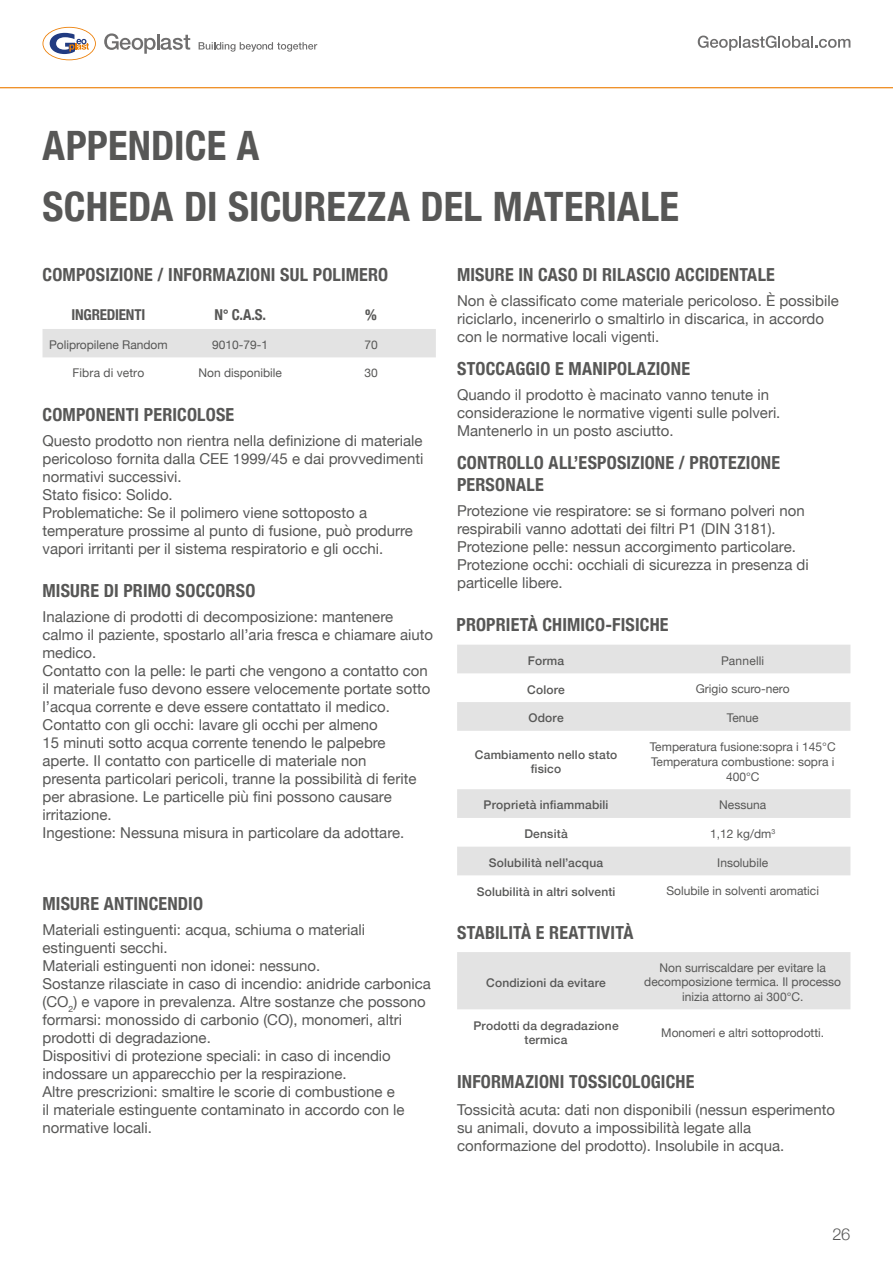
<style>
.page{position:relative;width:893px;height:1263px;background:#fff}
.page>*{position:absolute;margin:0;border:0;box-sizing:border-box;transform-origin:0 0}
.t1{font:700 condensed 40.5px/61.5px "Helvetica Neue";letter-spacing:.005em;color:#575756}
.t2{font:700 condensed 18px/21.6px "Helvetica Neue";letter-spacing:.01em;color:#575756}
.t3{font:300 16.5px "Helvetica Neue";color:#575756}
.t4{font:15px/18px "Helvetica Neue";color:#575756}
.t5{font:700 condensed 15px "Helvetica Neue";letter-spacing:-.015em;color:#575756}
.t6{font:12px/15px "Helvetica Neue";color:#575756;text-align:center}
.t7{font:500 12px/14.4px "Helvetica Neue";letter-spacing:.015em;color:#575756;text-align:center}
</style>
<div class="page">
<hr style="left:0;top:87px;width:893px;height:1px;background:#ec7c01">
<svg style="left:43px;top:27px;width:53px;height:33px"></svg>
<svg style="left:104px;top:33px;width:86px;height:21px"></svg>
<svg style="left:199px;top:42px;width:118px;height:10px"></svg>
<svg style="left:698px;top:36px;width:152px;height:15px"></svg>
<div style="left:43px;top:329px;width:393px;height:28px;background:#e3e3e3"></div>
<svg style="left:457px;top:645px;width:393px;height:230px"></svg>
<div style="left:457px;top:952px;width:393px;height:57px;background:#e3e3e3"></div>
<h1 class="t1" style="left:43px;top:112px;width:638px">APPENDICE A<br>SCHEDA DI SICUREZZA DEL MATERIALE</h1>
<p class="t2" style="left:43px;top:262px;width:347px">COMPOSIZIONE / INFORMAZIONI SUL POLIMERO</p>
<p class="t5" style="left:72px;top:303px;width:75px">INGREDIENTI</p>
<p class="t5" style="left:214px;top:303px;width:53px">N° C.A.S.</p>
<p class="t5" style="left:365px;top:303px;width:13px">%</p>
<p class="t6" style="left:49px;top:338px;width:120px">Polipropilene Random</p>
<p class="t6" style="left:212px;top:338px;width:58px">9010-79-1</p>
<p class="t6" style="left:364px;top:338px;width:15px">70</p>
<p class="t6" style="left:73px;top:366px;width:73px">Fibra di vetro</p>
<p class="t6" style="left:198px;top:366px;width:85px">Non disponibile</p>
<p class="t6" style="left:364px;top:366px;width:15px">30</p>
<p class="t2" style="left:43px;top:402px;width:193px">COMPONENTI PERICOLOSE</p>
<p class="t4" style="left:43px;top:432px;width:382px">Questo prodotto non rientra nella definizione di materiale pericoloso fornita dalla CEE 1999/45 e dai provvedimenti normativi successivi.<br>Stato fisico: Solido.<br>Problematiche: Se il polimero viene sottoposto a temperature prossime al punto di fusione, può produrre vapori irritanti per il sistema respiratorio e gli occhi.</p>
<p class="t2" style="left:43px;top:579px;width:214px">MISURE DI PRIMO SOCCORSO</p>
<p class="t4" style="left:43px;top:609px;width:392px">Inalazione di prodotti di decomposizione: mantenere calmo il paziente, spostarlo all’aria fresca e chiamare aiuto medico.<br>Contatto con la pelle: le parti che vengono a contatto con il materiale fuso devono essere velocemente portate sotto l’acqua corrente e deve essere contattato il medico.<br>Contatto con gli occhi: lavare gli occhi per almeno<br>15 minuti sotto acqua corrente tenendo le palpebre aperte. Il contatto con particelle di materiale non<br>presenta particolari pericoli, tranne la possibilità di ferite per abrasione. Le particelle più fini possono causare irritazione.<br>Ingestione: Nessuna misura in particolare da adottare.</p>
<p class="t2" style="left:43px;top:892px;width:162px">MISURE ANTINCENDIO</p>
<p class="t4" style="left:43px;top:922px;width:390px">Materiali estinguenti: acqua, schiuma o materiali estinguenti secchi.<br>Materiali estinguenti non idonei: nessuno.<br>Sostanze rilasciate in caso di incendio: anidride carbonica (CO<sub>2</sub>) e vapore in prevalenza. Altre sostanze che possono formarsi: monossido di carbonio (CO), monomeri, altri prodotti di degradazione.<br>Dispositivi di protezione speciali: in caso di incendio indossare un apparecchio per la respirazione.<br>Altre prescrizioni: smaltire le scorie di combustione e<br>il materiale estinguente contaminato in accordo con le normative locali.</p>
<p class="t2" style="left:457px;top:262px;width:319px">MISURE IN CASO DI RILASCIO ACCIDENTALE</p>
<p class="t4" style="left:457px;top:292px;width:383px">Non è classificato come materiale pericoloso. È possibile riciclarlo, incenerirlo o smaltirlo in discarica, in accordo con le normative locali vigenti.</p>
<p class="t2" style="left:457px;top:357px;width:234px">STOCCAGGIO E MANIPOLAZIONE</p>
<p class="t4" style="left:457px;top:387px;width:325px">Quando il prodotto è macinato vanno tenute in considerazione le normative vigenti sulle polveri.<br>Mantenerlo in un posto asciutto.</p>
<p class="t2" style="left:457px;top:451px;width:324px">CONTROLLO ALL’ESPOSIZIONE / PROTEZIONE<br>PERSONALE</p>
<p class="t4" style="left:457px;top:502px;width:353px">Protezione vie respiratore: se si formano polveri non respirabili vanno adottati dei filtri P1 (DIN 3181).<br>Protezione pelle: nessun accorgimento particolare.<br>Protezione occhi: occhiali di sicurezza in presenza di particelle libere.</p>
<p class="t2" style="left:457px;top:612px;width:213px">PROPRIETÀ CHIMICO-FISICHE</p>
<p class="t7" style="left:528px;top:652px;width:38px">Forma</p>
<p class="t6" style="left:721px;top:654px;width:45px">Pannelli</p>
<p class="t7" style="left:527px;top:681px;width:39px">Colore</p>
<p class="t6" style="left:696px;top:682px;width:95px">Grigio scuro-nero</p>
<p class="t7" style="left:528px;top:710px;width:37px">Odore</p>
<p class="t6" style="left:727px;top:711px;width:33px">Tenue</p>
<p class="t7" style="left:475px;top:746px;width:144px">Cambiamento nello stato fisico</p>
<p class="t6" style="left:650px;top:740px;width:187px">Temperatura fusione:sopra i 145°C<br>Temperatura combustione: sopra i<br>400°C</p>
<p class="t7" style="left:484px;top:797px;width:126px">Proprietà infiammabili</p>
<p class="t6" style="left:719px;top:798px;width:48px">Nessuna</p>
<p class="t7" style="left:524px;top:826px;width:45px">Densità</p>
<p class="t6" style="left:710px;top:827px;width:67px">1,12 kg/dm<sup>3</sup></p>
<p class="t7" style="left:489px;top:854px;width:116px">Solubilità nell’acqua</p>
<p class="t6" style="left:717px;top:856px;width:52px">Insolubile</p>
<p class="t7" style="left:477px;top:883px;width:140px">Solubilità in altri solventi</p>
<p class="t6" style="left:666px;top:884px;width:154px">Solubile in solventi aromatici</p>
<p class="t2" style="left:457px;top:921px;width:178px">STABILITÀ E REATTIVITÀ</p>
<p class="t7" style="left:486px;top:974px;width:121px">Condizioni da evitare</p>
<p class="t6" style="left:644px;top:961px;width:198px;line-height:14.4px">Non surriscaldare per evitare la decomposizione termica. Il processo inizia attorno ai 300°C.</p>
<p class="t7" style="left:473px;top:1017px;width:147px">Prodotti da degradazione termica</p>
<p class="t6" style="left:661px;top:1025px;width:164px">Monomeri e altri sottoprodotti.</p>
<p class="t2" style="left:457px;top:1070px;width:239px">INFORMAZIONI TOSSICOLOGICHE</p>
<p class="t4" style="left:457px;top:1102px;width:379px">Tossicità acuta: dati non disponibili (nessun esperimento su animali, dovuto a impossibilità legate alla conformazione del prodotto). Insolubile in acqua.</p>
<p class="t3" style="left:833px;top:1220px;width:19px">26</p>
</div>
